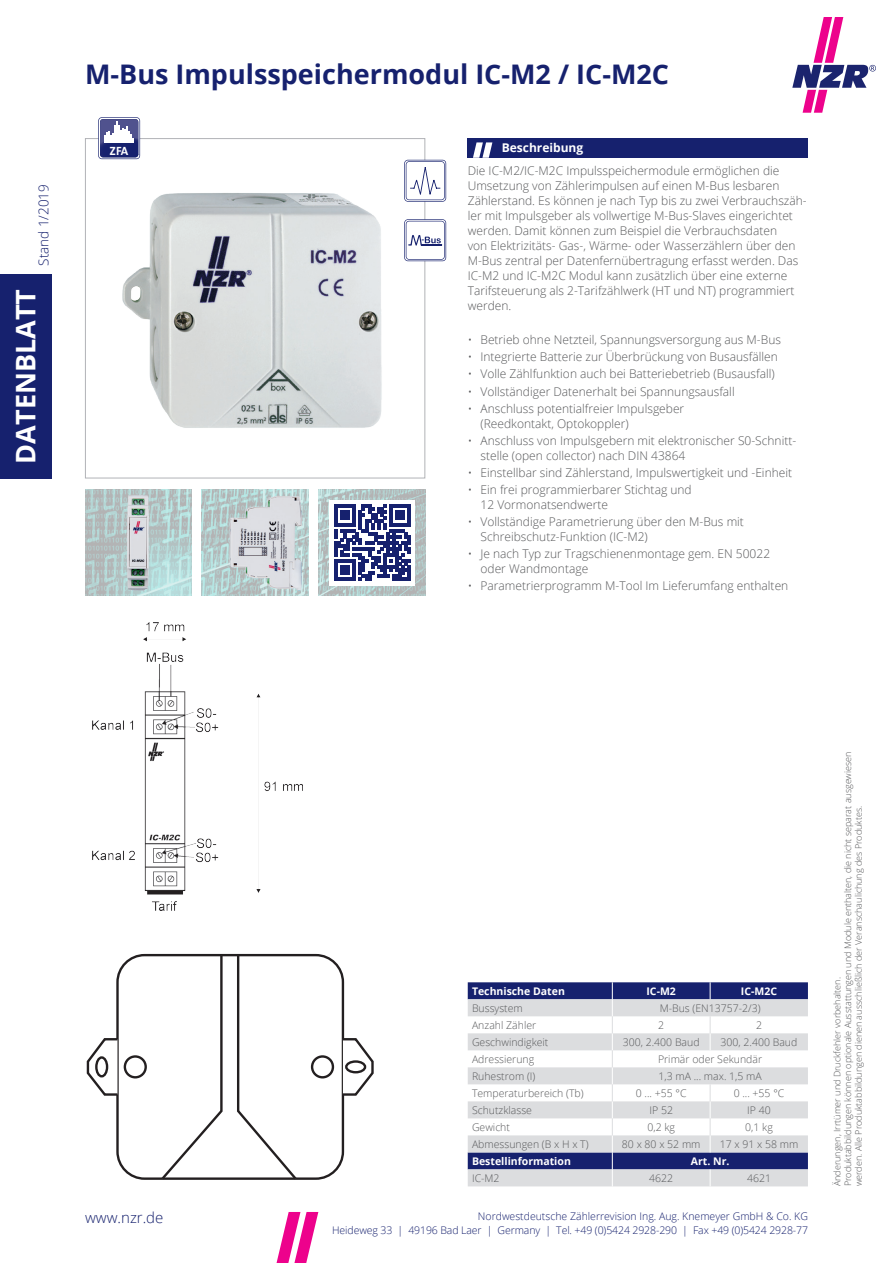
<style>
.page{position:relative;width:893px;height:1263px;background:#fff}
.page>*{position:absolute;margin:0;border:0;box-sizing:border-box;transform-origin:0 0}
.t1{font:700 27px "Open Sans";color:#16216e}
.t2{font:700 27px "Open Sans";color:#fff}
.t3{font:300 15px "Open Sans";color:#16216e}
.t4{font:300 13.5px "Open Sans";color:#16216e}
.t5{font:300 12px/15px "Open Sans";color:#57585a}
.t6{font:700 12px "Open Sans";color:#fff}
.t7{font:12px "The Sans Bold Caps";color:#fff}
.t8{font:300 10.5px "Open Sans";color:#57585a}
.t9{font:300 10.5px/13.5px "Open Sans";letter-spacing:-.005em;color:#16216e;text-align:right}
.t10{font:700 10.5px "Open Sans";color:#fff}
.t11{font:300 9px/10.8px "Open Sans";color:#57585a}
</style>
<div class="page">
<svg style="left:792px;top:17px;width:84px;height:96px"></svg>
<svg style="left:276px;top:1212px;width:42px;height:51px"></svg>
<div style="left:0;top:274px;width:51px;height:204px;background:#16216e"></div>
<hr style="left:892px;top:274px;width:1px;height:204px;background:#16216e">
<img style="left:85px;top:489px;width:106px;height:106px">
<img style="left:202px;top:489px;width:106px;height:106px">
<img style="left:319px;top:489px;width:106px;height:106px">
<img style="left:122px;top:193px;width:260px;height:235px">
<div style="left:85px;top:138px;width:340px;height:340px;border:1px solid #b2b3b7"></div>
<img style="left:214px;top:492px;width:94px;height:103px">
<img style="left:92px;top:623px;width:211px;height:287px">
<div style="left:116px;top:954px;width:228px;height:226px;border:2px solid #231f20;border-radius:27px"></div>
<svg style="left:87px;top:1037px;width:32px;height:60px"></svg>
<svg style="left:341px;top:1037px;width:33px;height:60px"></svg>
<svg style="left:96px;top:1057px;width:11px;height:19px"></svg>
<div style="left:95px;top:1056px;width:13px;height:21px;border:2px solid #231f20;border-radius:50%"></div>
<svg style="left:346px;top:1061px;width:19px;height:11px"></svg>
<div style="left:345px;top:1060px;width:21px;height:13px;border:2px solid #231f20;border-radius:50%"></div>
<div style="left:124px;top:1055px;width:23px;height:23px;border:2px solid #231f20;border-radius:50%"></div>
<svg style="left:312px;top:1056px;width:21px;height:21px"></svg>
<div style="left:311px;top:1055px;width:23px;height:23px;border:2px solid #231f20;border-radius:50%"></div>
<svg style="left:159px;top:954px;width:65px;height:226px"></svg>
<svg style="left:236px;top:954px;width:63px;height:226px"></svg>
<svg style="left:98px;top:117px;width:42px;height:42px"></svg>
<svg style="left:404px;top:219px;width:42px;height:42px"></svg>
<svg style="left:404px;top:160px;width:42px;height:42px"></svg>
<div style="left:468px;top:138px;width:340px;height:20px;background:#16216e"></div>
<svg style="left:473px;top:142px;width:19px;height:16px"></svg>
<div style="left:468px;top:982px;width:340px;height:17px;background:#16216e"></div>
<svg style="left:468px;top:999px;width:340px;height:187px;fill:#dcdddf"></svg>
<svg style="left:710px;top:982px;width:1px;height:17px"></svg>
<svg style="left:710px;top:1169px;width:1px;height:17px"></svg>
<svg style="left:710px;top:1016px;width:1px;height:34px"></svg>
<svg style="left:612px;top:982px;width:1px;height:204px"></svg>
<svg style="left:710px;top:1084px;width:1px;height:68px"></svg>
<div style="left:330px;top:500px;width:85px;height:85px;background:#fff"></div>
<svg style="left:334px;top:505px;width:77px;height:76px"></svg>
<p class="t4" style="left:34px;top:266px;width:83px;rotate:-90deg">Stand 1/2019</p>
<h1 class="t2" style="left:7px;top:464px;width:176px;rotate:-90deg">DATENBLATT</h1>
<h1 class="t1" style="left:85px;top:56px;width:586px">M-Bus Impulsspeichermodul IC-M2 / IC-M2C</h1>
<p class="t7" style="left:110px;top:143px;width:20px">ZFA</p>
<p class="t6" style="left:502px;top:139px;width:83px">Beschreibung</p>
<p class="t5" style="left:468px;top:163px;width:340px">Die IC-M2/IC-M2C Impulsspeichermodule ermöglichen die Umsetzung von Zählerimpulsen auf einen M-Bus lesbaren Zählerstand. Es können je nach Typ bis zu zwei Verbrauchszäh&shy;ler mit Impulsgeber als vollwertige M-Bus-Slaves eingerichtet werden. Damit können zum Beispiel die Verbrauchsdaten<br>von Elektrizitäts- Gas-, Wärme- oder Wasserzählern über den M-Bus zentral per Datenfernübertragung erfasst werden. Das IC-M2 und IC-M2C Modul kann zusätzlich über eine externe Tarifsteuerung als 2-Tarifzählwerk (HT und NT) programmiert werden.</p>
<p class="t5" style="left:468px;top:332px;width:315px">• Betrieb ohne Netzteil, Spannungsversorgung aus M-Bus</p>
<p class="t5" style="left:468px;top:349px;width:312px">• Integrierte Batterie zur Überbrückung von Busausfällen</p>
<p class="t5" style="left:468px;top:366px;width:308px">• Volle Zählfunktion auch bei Batteriebetrieb (Busausfall)</p>
<p class="t5" style="left:468px;top:383px;width:268px">• Vollständiger Datenerhalt bei Spannungsausfall</p>
<p class="t5" style="left:480px;top:400px;width:205px;text-indent:-13px">• Anschluss potentialfreier Impulsgeber (Reedkontakt, Optokoppler)</p>
<p class="t5" style="left:480px;top:433px;width:317px;text-indent:-13px">• Anschluss von Impulsgebern mit elektronischer S0-Schnitt&shy;stelle (open collector) nach DIN 43864</p>
<p class="t5" style="left:468px;top:465px;width:326px">• Einstellbar sind Zählerstand, Impulswertigkeit und -Einheit</p>
<p class="t5" style="left:480px;top:482px;width:213px;text-indent:-13px">• Ein frei programmierbarer Stichtag und<br>12 Vormonatsendwerte</p>
<p class="t5" style="left:480px;top:514px;width:265px;text-indent:-13px">• Vollständige Parametrierung über den M-Bus mit<br>Schreibschutz-Funktion (IC-M2)</p>
<p class="t5" style="left:480px;top:546px;width:291px;text-indent:-13px">• Je nach Typ zur Tragschienenmontage gem. EN 50022 oder Wandmontage</p>
<p class="t5" style="left:468px;top:578px;width:322px">• Parametrierprogramm M-Tool Im Lieferumfang enthalten</p>
<p class="t10" style="left:472px;top:984px;width:94px">Technische Daten</p>
<p class="t10" style="left:646px;top:984px;width:31px">IC-M2</p>
<p class="t10" style="left:741px;top:984px;width:38px">IC-M2C</p>
<p class="t8" style="left:472px;top:1001px;width:52px">Bussystem</p>
<p class="t8" style="left:660px;top:1001px;width:102px">M-Bus (EN13757-2/3)</p>
<p class="t8" style="left:472px;top:1018px;width:66px">Anzahl Zähler</p>
<p class="t8" style="left:658px;top:1018px;width:7px">2</p>
<p class="t8" style="left:756px;top:1018px;width:7px">2</p>
<p class="t8" style="left:472px;top:1035px;width:78px">Geschwindigkeit</p>
<p class="t8" style="left:623px;top:1035px;width:78px">300, 2.400 Baud</p>
<p class="t8" style="left:721px;top:1035px;width:78px">300, 2.400 Baud</p>
<p class="t8" style="left:472px;top:1052px;width:64px">Adressierung</p>
<p class="t8" style="left:658px;top:1052px;width:106px">Primär oder Sekundär</p>
<p class="t8" style="left:472px;top:1069px;width:65px">Ruhestrom (I)</p>
<p class="t8" style="left:658px;top:1069px;width:105px">1,3 mA ... max. 1,5 mA</p>
<p class="t8" style="left:472px;top:1086px;width:113px">Temperaturbereich (Tb)</p>
<p class="t8" style="left:636px;top:1086px;width:52px">0 ... +55 °C</p>
<p class="t8" style="left:734px;top:1086px;width:52px">0 ... +55 °C</p>
<p class="t8" style="left:472px;top:1103px;width:62px">Schutzklasse</p>
<p class="t8" style="left:649px;top:1103px;width:25px">IP 52</p>
<p class="t8" style="left:747px;top:1103px;width:25px">IP 40</p>
<p class="t8" style="left:472px;top:1120px;width:40px">Gewicht</p>
<p class="t8" style="left:647px;top:1120px;width:29px">0,2 kg</p>
<p class="t8" style="left:745px;top:1120px;width:29px">0,1 kg</p>
<p class="t8" style="left:472px;top:1137px;width:118px">Abmessungen (B x H x T)</p>
<p class="t8" style="left:622px;top:1137px;width:80px">80 x 80 x 52 mm</p>
<p class="t8" style="left:720px;top:1137px;width:80px">17 x 91 x 58 mm</p>
<p class="t10" style="left:472px;top:1154px;width:100px">Bestellinformation</p>
<p class="t10" style="left:691px;top:1154px;width:40px">Art. Nr.</p>
<p class="t8" style="left:472px;top:1171px;width:29px">IC-M2</p>
<p class="t8" style="left:649px;top:1171px;width:25px">4622</p>
<p class="t8" style="left:747px;top:1171px;width:25px">4621</p>
<p class="t3" style="left:85px;top:1208px;width:80px">www.nzr.de</p>
<p class="t9" style="left:332px;top:1209px;width:477px">Nordwestdeutsche Zählerrevision Ing. Aug. Knemeyer GmbH &amp; Co. KG<br>Heideweg 33 | 49196 Bad Laer | Germany | Tel. +49 (0)5424 2928-290 | Fax +49 (0)5424 2928-77</p>
<p class="t11" style="left:831px;top:1186px;width:436px;rotate:-90deg">Änderungen, Irrtümer und Druckfehler vorbehalten.<br>Produktabbildungen können optionale Ausstattungen und Module enthalten, die nicht separat ausgewiesen werden. Alle Produktabbildungen dienen ausschließlich der Veranschaulichung des Produktes.</p>
</div>
